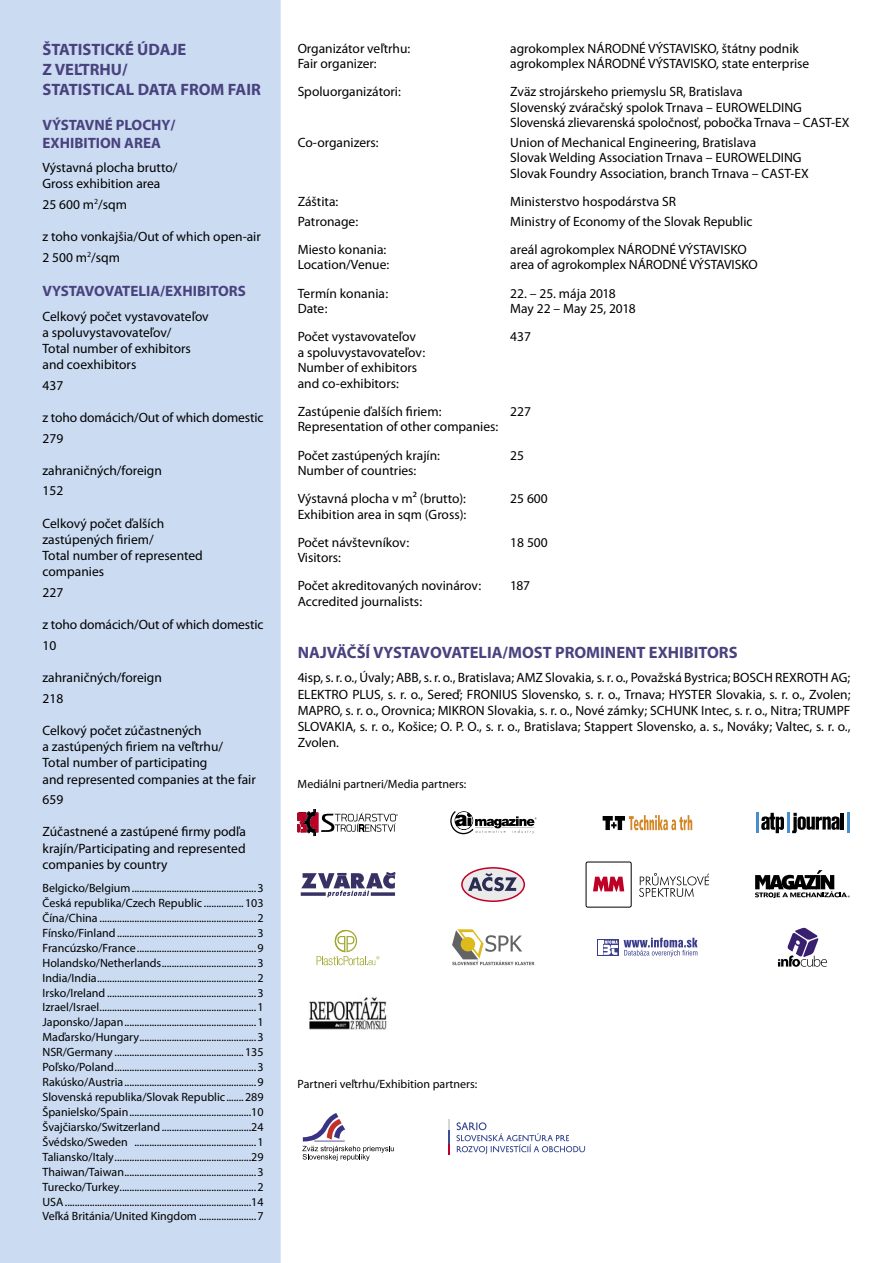
<style>
.page{position:relative;width:893px;height:1263px;background:#fff}
.page>*{position:absolute;margin:0;border:0;box-sizing:border-box;transform-origin:0 0}
.t1{font:700 16.5px/19.8px "Myriad Pro";color:#49427f}
.t2{font:700 15px/18px "Myriad Pro";color:#49427f}
.t3{font:13.5px/16.2px "Myriad Pro";color:#000}
.t4{font:12px/15px "Myriad Pro";color:#000;text-align:justify}
</style>
<div class="page">
<div style="left:0;top:0;width:281px;height:1263px;background:#cbdbf1"></div>
<svg style="left:298px;top:809px;width:100px;height:27px"></svg>
<svg style="left:317px;top:930px;width:62px;height:35px"></svg>
<hr style="left:756px;top:813px;width:2px;height:20px;background:#498ecc">
<svg style="left:761px;top:813px;width:23px;height:20px"></svg>
<hr style="left:787px;top:813px;width:3px;height:20px;background:#498ecc">
<hr style="left:847px;top:813px;width:3px;height:20px;background:#498ecc">
<svg style="left:792px;top:813px;width:47px;height:20px"></svg>
<hr style="left:840px;top:813px;width:4px;height:16px;background:#000">
<svg style="left:301px;top:872px;width:95px;height:25px"></svg>
<svg style="left:450px;top:811px;width:87px;height:23px"></svg>
<svg style="left:461px;top:867px;width:64px;height:35px"></svg>
<svg style="left:603px;top:815px;width:89px;height:15px"></svg>
<svg style="left:755px;top:870px;width:95px;height:28px"></svg>
<svg style="left:302px;top:1113px;width:92px;height:48px"></svg>
<img style="left:309px;top:997px;width:78px;height:33px">
<svg style="left:452px;top:929px;width:83px;height:36px"></svg>
<svg style="left:778px;top:928px;width:49px;height:39px"></svg>
<div style="left:597px;top:940px;width:22px;height:16px;background:#3a3d8c"></div>
<svg style="left:598px;top:940px;width:20px;height:15px"></svg>
<svg style="left:624px;top:938px;width:73px;height:19px"></svg>
<svg style="left:639px;top:873px;width:70px;height:24px"></svg>
<div style="left:586px;top:862px;width:45px;height:45px;border:1px solid #000;border-radius:2px"></div>
<svg style="left:593px;top:877px;width:31px;height:15px"></svg>
<svg style="left:456px;top:1122px;width:129px;height:32px"></svg>
<svg style="left:448px;top:1119px;width:1px;height:36px"></svg>
<p class="t1" style="left:43px;top:39px;width:220px">ŠTATISTICKÉ ÚDAJE<br>Z VEĽTRHU/<br>STATISTICAL DATA FROM FAIR</p>
<p class="t2" style="left:43px;top:115px;width:134px">VÝSTAVNÉ PLOCHY/<br>EXHIBITION AREA</p>
<p class="t3" style="left:43px;top:159px;width:136px">Výstavná plocha brutto/<br>Gross exhibition area</p>
<p class="t3" style="left:43px;top:196px;width:86px">25 600 m<sup>2</sup>/sqm</p>
<p class="t3" style="left:43px;top:226px;width:220px;line-height:20.4px">z toho vonkajšia/Out of which open-air<br>2 500 m<sup>2</sup>/sqm</p>
<p class="t2" style="left:43px;top:281px;width:205px">VYSTAVOVATELIA/EXHIBITORS</p>
<p class="t3" style="left:43px;top:308px;width:168px">Celkový počet vystavovateľov a spoluvystavovateľov/<br>Total number of exhibitors and coexhibitors</p>
<p class="t3" style="left:43px;top:377px;width:22px">437</p>
<p class="t3" style="left:43px;top:407px;width:222px;line-height:20.4px">z toho domácich/Out of which domestic<br>279</p>
<p class="t3" style="left:43px;top:460px;width:121px;line-height:20.4px">zahraničných/foreign<br>152</p>
<p class="t3" style="left:43px;top:515px;width:162px">Celkový počet ďalších zastúpených firiem/<br>Total number of represented companies</p>
<p class="t3" style="left:43px;top:584px;width:22px">227</p>
<p class="t3" style="left:43px;top:614px;width:222px;line-height:20.4px">z toho domácich/Out of which domestic<br>10</p>
<p class="t3" style="left:43px;top:667px;width:121px;line-height:20.4px">zahraničných/foreign<br>218</p>
<p class="t3" style="left:43px;top:722px;width:215px">Celkový počet zúčastnených<br>a zastúpených firiem na veľtrhu/<br>Total number of participating<br>and represented companies at the fair</p>
<p class="t3" style="left:43px;top:791px;width:22px">659</p>
<p class="t3" style="left:43px;top:824px;width:205px;text-align:justify">Zúčastnené a zastúpené firmy podľa krajín/Participating and represented companies by country</p>
<p class="t4" style="left:43px;top:880px;width:223px">Belgicko/Belgium..................................................3<br>Česká republika/Czech Republic ................103<br>Čína/China ...............................................................2<br>Fínsko/Finland........................................................3<br>Francúzsko/France................................................9<br>Holandsko/Netherlands......................................3<br>India/India................................................................2<br>Irsko/Ireland ............................................................3<br>Izrael/Israel...............................................................1<br>Japonsko/Japan.....................................................1<br>Maďarsko/Hungary...............................................3<br>NSR/Germany ....................................................135<br>Poľsko/Poland.........................................................3<br>Rakúsko/Austria.....................................................9<br>Slovenská republika/Slovak Republic.......289<br>Španielsko/Spain.................................................10<br>Švajčiarsko/Switzerland....................................24<br>Švédsko/Sweden .................................................1<br>Taliansko/Italy.......................................................29<br>Thaiwan/Taiwan.....................................................3<br>Turecko/Turkey.......................................................2<br>USA...........................................................................14<br>Veľká Británia/United Kingdom .......................7</p>
<p class="t3" style="left:298px;top:40px;width:114px">Organizátor veľtrhu:</p>
<p class="t3" style="left:510px;top:40px;width:290px">agrokomplex NÁRODNÉ VÝSTAVISKO, štátny podnik</p>
<p class="t3" style="left:298px;top:55px;width:81px">Fair organizer:</p>
<p class="t3" style="left:510px;top:55px;width:301px">agrokomplex NÁRODNÉ VÝSTAVISKO, state enterprise</p>
<p class="t3" style="left:298px;top:83px;width:105px">Spoluorganizátori:</p>
<p class="t3" style="left:510px;top:84px;width:341px;line-height:15.5px">Zväz strojárskeho priemyslu SR, Bratislava<br>Slovenský zváračský spolok Trnava – EUROWELDING<br>Slovenská zlievarenská spoločnosť, pobočka Trnava – CAST-EX</p>
<p class="t3" style="left:298px;top:134px;width:83px">Co-organizers:</p>
<p class="t3" style="left:510px;top:134px;width:300px;line-height:15.5px">Union of Mechanical Engineering, Bratislava<br>Slovak Welding Association Trnava – EUROWELDING<br>Slovak Foundry Association, branch Trnava – CAST-EX</p>
<p class="t3" style="left:298px;top:193px;width:42px">Záštita:</p>
<p class="t3" style="left:510px;top:193px;width:167px">Ministerstvo hospodárstva SR</p>
<p class="t3" style="left:298px;top:213px;width:62px">Patronage:</p>
<p class="t3" style="left:510px;top:213px;width:244px">Ministry of Economy of the Slovak Republic</p>
<p class="t3" style="left:298px;top:241px;width:90px">Miesto konania:</p>
<p class="t3" style="left:510px;top:241px;width:238px">areál agrokomplex NÁRODNÉ VÝSTAVISKO</p>
<p class="t3" style="left:298px;top:257px;width:93px">Location/Venue:</p>
<p class="t3" style="left:510px;top:257px;width:249px">area of agrokomplex NÁRODNÉ VÝSTAVISKO</p>
<p class="t3" style="left:298px;top:285px;width:92px">Termín konania:</p>
<p class="t3" style="left:510px;top:285px;width:107px">22. – 25. mája 2018</p>
<p class="t3" style="left:298px;top:300px;width:31px">Date:</p>
<p class="t3" style="left:510px;top:300px;width:127px">May 22 – May 25, 2018</p>
<p class="t3" style="left:298px;top:328px;width:120px">Počet vystavovateľov</p>
<p class="t3" style="left:510px;top:328px;width:22px">437</p>
<p class="t3" style="left:298px;top:344px;width:129px;line-height:15.5px">a spoluvystavovateľov:<br>Number of exhibitors and co-exhibitors:</p>
<p class="t3" style="left:298px;top:403px;width:145px">Zastúpenie ďalších firiem:</p>
<p class="t3" style="left:510px;top:403px;width:22px">227</p>
<p class="t3" style="left:298px;top:412px;width:202px;line-height:28.2px">Representation of other companies:<br>Počet zastúpených krajín:</p>
<p class="t3" style="left:510px;top:447px;width:15px">25</p>
<p class="t3" style="left:298px;top:456px;width:170px;line-height:28.2px">Number of countries:<br>Výstavná plocha v m² (brutto):</p>
<p class="t3" style="left:298px;top:500px;width:170px;line-height:28.2px">Exhibition area in sqm (Gross):<br>Počet návštevníkov:</p>
<p class="t3" style="left:298px;top:543px;width:185px;line-height:28.2px">Visitors:<br>Počet akreditovaných novinárov:</p>
<p class="t3" style="left:298px;top:593px;width:126px">Accredited journalists:</p>
<p class="t3" style="left:510px;top:490px;width:39px">25 600</p>
<p class="t3" style="left:510px;top:534px;width:39px">18 500</p>
<p class="t3" style="left:510px;top:578px;width:21px">187</p>
<p class="t1" style="left:298px;top:642px;width:441px">NAJVÄČŠÍ VYSTAVOVATELIA/MOST PROMINENT EXHIBITORS</p>
<p class="t3" style="left:298px;top:669px;width:554px;text-align:justify">4isp, s. r. o., Úvaly; ABB, s. r. o., Bratislava; AMZ Slovakia, s. r. o., Považská Bystrica; BOSCH REXROTH AG; ELEKTRO PLUS, s. r. o., Sereď; FRONIUS Slovensko, s. r. o., Trnava; HYSTER Slovakia, s. r. o., Zvolen; MAPRO, s. r. o., Orovnica; MIKRON Slovakia, s. r. o., Nové zámky; SCHUNK Intec, s. r. o., Nitra; TRUMPF SLOVAKIA, s. r. o., Košice; O. P. O., s. r. o., Bratislava; Stappert Slovensko, a. s., Nováky; Valtec, s. r. o., Zvolen.</p>
<p class="t4" style="left:298px;top:776px;width:170px">Mediálni partneri/Media partners:</p>
<p class="t4" style="left:298px;top:1077px;width:181px">Partneri veľtrhu/Exhibition partners:</p>
</div>
